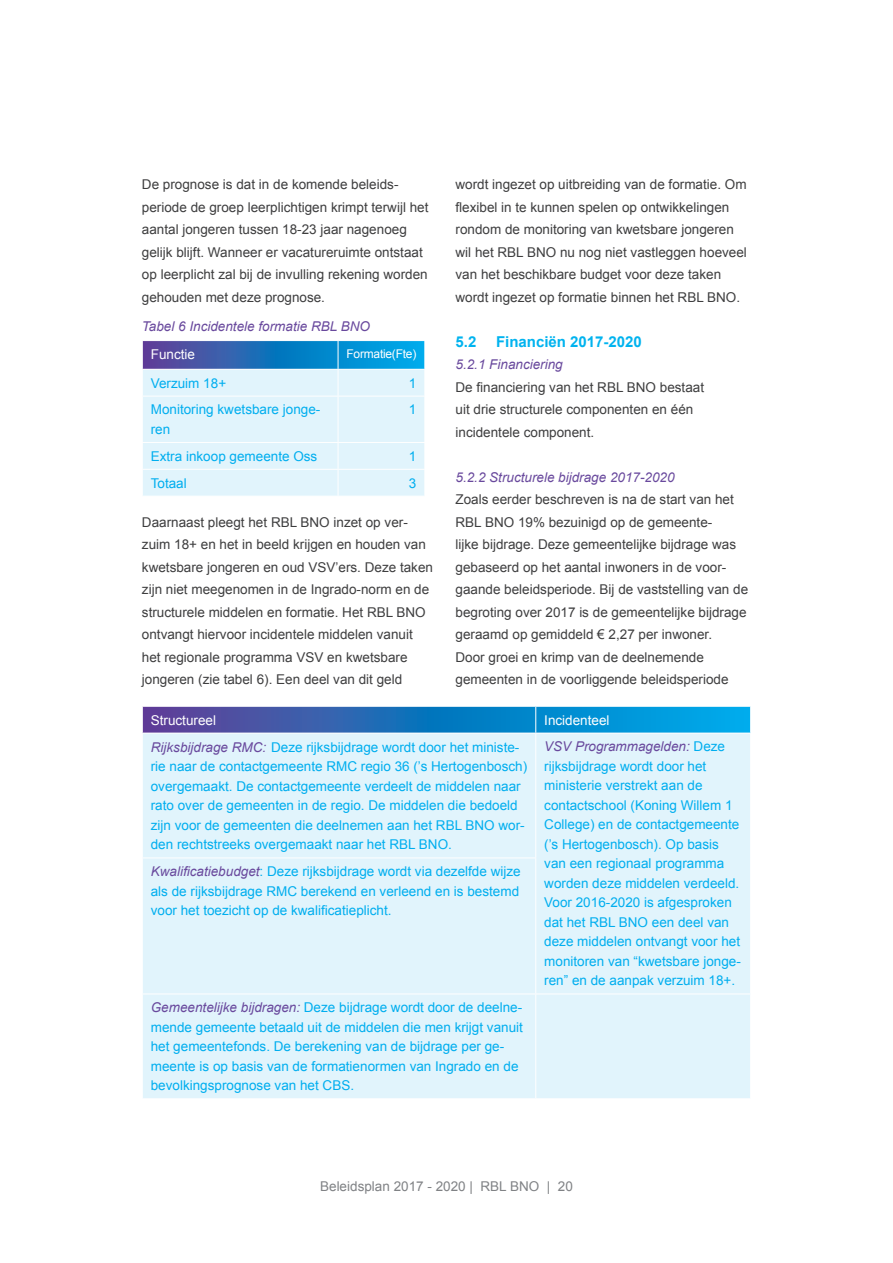
<style>
.page{position:relative;width:893px;height:1263px;background:#fff}
.page>*{position:absolute;margin:0;border:0;box-sizing:border-box;transform-origin:0 0}
.t1{font:700 15px "Arial";color:#00b3ef}
.t2{font:13.5px/22.5px "Arial";color:#3e3e3f}
.t3{font:13.5px/19.5px "Arial";color:#00aeef}
.t4{font:italic 13.5px "Arial";color:#69499d}
.t5{font:13.5px "Arial";color:#808285}
.t6{font:13.5px "Arial";color:#fff}
.t7{font:12px "Arial";letter-spacing:-.02em;color:#fff}
.s1{font-style:italic;color:#69499d}
</style>
<div class="page">
<svg style="left:142px;top:341px;width:283px;height:155px;background:#bfdef1"></svg>
<div style="left:143px;top:734px;width:607px;height:364px;background:#e1f4fc"></div>
<svg style="left:142px;top:706px;width:609px;height:27px;background:#277dc3"></svg>
<hr style="left:535px;top:733px;width:1px;height:124px;background:#fff">
<hr style="left:142px;top:857px;width:394px;height:1px;background:#fff">
<hr style="left:535px;top:858px;width:1px;height:135px;background:#fff">
<hr style="left:142px;top:993px;width:394px;height:1px;background:#fff">
<hr style="left:536px;top:993px;width:215px;height:1px;background:#fff">
<hr style="left:535px;top:994px;width:1px;height:104px;background:#fff">
<p class="t2" style="left:142px;top:173px;width:288px">De prognose is dat in de komende beleids&shy;periode de groep leerplichtigen krimpt terwijl het aantal jongeren tussen 18-23 jaar nagenoeg gelijk blijft. Wanneer er vacatureruimte ontstaat op leerplicht zal bij de invulling rekening worden gehouden met deze prognose.</p>
<p class="t4" style="left:142px;top:317px;width:230px">Tabel 6 Incidentele formatie RBL BNO</p>
<p class="t6" style="left:151px;top:345px;width:46px">Functie</p>
<p class="t7" style="left:347px;top:346px;width:71px">Formatie(Fte)</p>
<p class="t3" style="left:151px;top:373px;width:77px">Verzuim 18+</p>
<p class="t3" style="left:409px;top:373px;width:9px">1</p>
<p class="t3" style="left:151px;top:400px;width:171px">Monitoring kwetsbare jonge&shy;ren</p>
<p class="t3" style="left:409px;top:400px;width:9px">1</p>
<p class="t3" style="left:151px;top:446px;width:168px">Extra inkoop gemeente Oss</p>
<p class="t3" style="left:409px;top:446px;width:9px">1</p>
<p class="t3" style="left:151px;top:473px;width:38px">Totaal</p>
<p class="t3" style="left:409px;top:473px;width:9px">3</p>
<p class="t2" style="left:142px;top:511px;width:293px">Daarnaast pleegt het RBL BNO inzet op ver&shy;zuim 18+ en het in beeld krijgen en houden van kwetsbare jongeren en oud VSV’ers. Deze taken zijn niet meegenomen in de Ingrado-norm en de structurele middelen en formatie. Het RBL BNO ontvangt hiervoor incidentele middelen vanuit het regionale programma VSV en kwetsbare jongeren (zie tabel 6). Een deel van dit geld</p>
<p class="t2" style="left:455px;top:173px;width:293px">wordt ingezet op uitbreiding van de formatie. Om flexibel in te kunnen spelen op ontwikkelingen rondom de monitoring van kwetsbare jongeren wil het RBL BNO nu nog niet vastleggen hoeveel van het beschikbare budget voor deze taken wordt ingezet op formatie binnen het RBL BNO.</p>
<p class="t1" style="left:455px;top:331px;width:22px">5.2</p>
<p class="t1" style="left:496px;top:331px;width:147px">Financiën 2017-2020</p>
<p class="t4" style="left:455px;top:356px;width:109px">5.2.1 Financiering</p>
<p class="t2" style="left:455px;top:376px;width:250px">De financiering van het RBL BNO bestaat uit drie structurele componenten en één incidentele component.</p>
<p class="t4" style="left:455px;top:468px;width:221px">5.2.2 Structurele bijdrage 2017-2020</p>
<p class="t2" style="left:455px;top:488px;width:294px">Zoals eerder beschreven is na de start van het RBL BNO 19% bezuinigd op de gemeente-<br>lijke bijdrage. Deze gemeentelijke bijdrage was gebaseerd op het aantal inwoners in de voor&shy;gaande beleidsperiode. Bij de vaststelling van de begroting over 2017 is de gemeentelijke bijdrage geraamd op gemiddeld € 2,27 per inwoner.<br>Door groei en krimp van de deelnemende gemeenten in de voorliggende beleidsperiode</p>
<p class="t6" style="left:151px;top:711px;width:67px">Structureel</p>
<p class="t6" style="left:544px;top:711px;width:67px">Incidenteel</p>
<p class="t3" style="left:151px;top:737px;width:378px"><span class="s1">Rijksbijdrage RMC:</span> Deze rijksbijdrage wordt door het ministe&shy;rie naar de contactgemeente RMC regio 36 (’s Hertogenbosch) overgemaakt. De contactgemeente verdeelt de middelen naar rato over de gemeenten in de regio. De middelen die bedoeld zijn voor de gemeenten die deelnemen aan het RBL BNO wor&shy;den rechtstreeks overgemaakt naar het RBL BNO.</p>
<p class="t3" style="left:544px;top:737px;width:198px"><span class="s1">VSV Programmagelden:</span> Deze rijksbijdrage wordt door het ministerie verstrekt aan de contactschool (Koning Willem 1<br>College) en de contactgemeente (’s Hertogenbosch). Op basis van een regionaal programma worden deze middelen verdeeld.<br>Voor 2016-2020 is afgesproken dat het RBL BNO een deel van deze middelen ontvangt voor het monitoren van “kwetsbare jonge&shy;ren” en de aanpak verzuim 18+.</p>
<p class="t3" style="left:151px;top:862px;width:371px;text-align:justify"><span class="s1">Kwalificatiebudget</span>: Deze rijksbijdrage wordt via dezelfde wijze als de rijksbijdrage RMC berekend en verleend en is bestemd voor het toezicht op de kwalificatieplicht.</p>
<p class="t3" style="left:151px;top:998px;width:374px"><span class="s1">Gemeentelijke bijdragen:</span> Deze bijdrage wordt door de deelne&shy;mende gemeente betaald uit de middelen die men krijgt vanuit het gemeentefonds. De berekening van de bijdrage per ge&shy;meente is op basis van de formatienormen van Ingrado en de bevolkingsprognose van het CBS.</p>
<p class="t5" style="left:320px;top:1177px;width:254px">Beleidsplan 2017 - 2020 | RBL BNO | 20</p>
</div>
